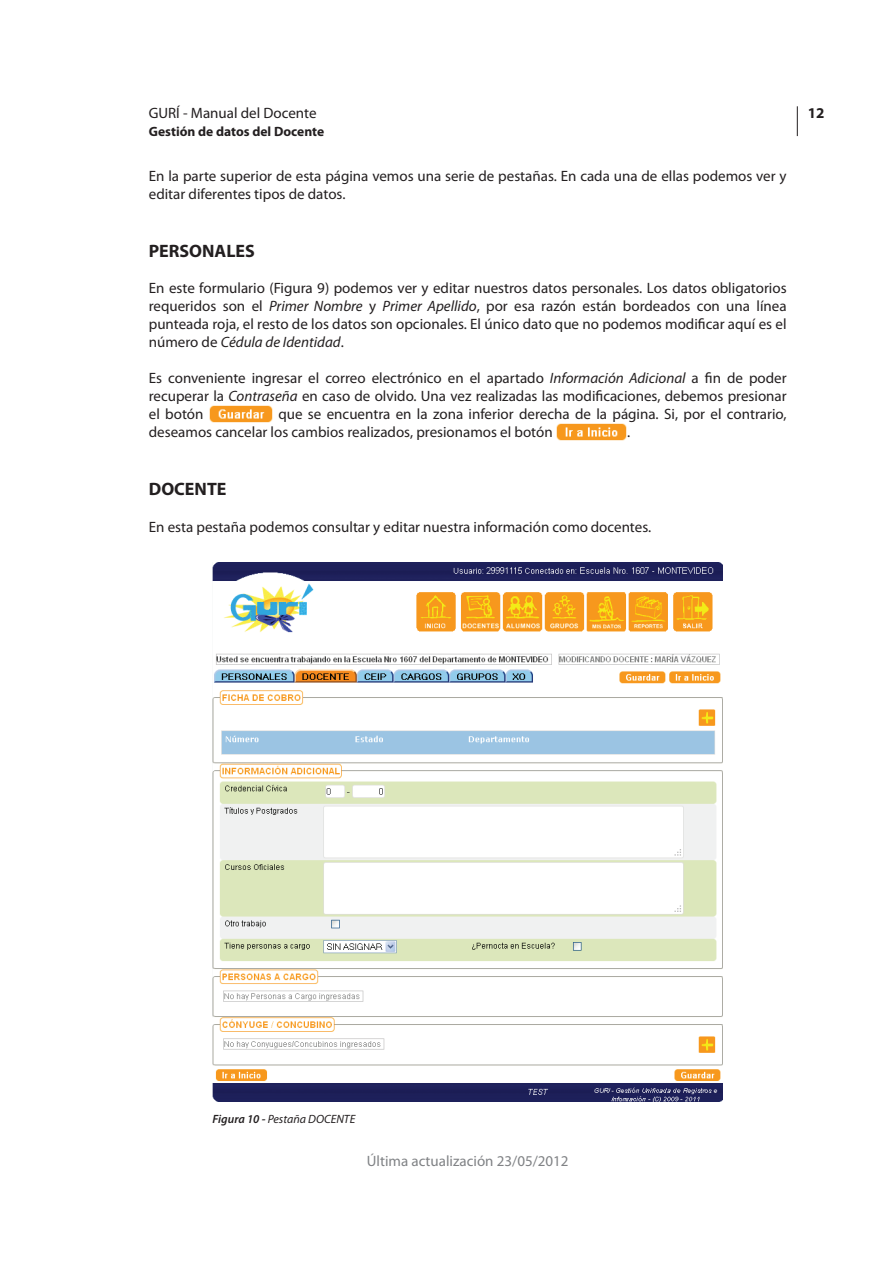
<style>
.page{position:relative;width:893px;height:1263px;background:#fff}
.page>*{position:absolute;margin:0;border:0;box-sizing:border-box;transform-origin:0 0}
.t1{font:700 18px "Myriad Pro";color:#231f20}
.t2{font:15px/18px "Myriad Pro";color:#231f20}
.t3{font:15px "Myriad Pro";color:#808285}
.t4{font:700 15px "Myriad Pro";color:#231f20}
.t5{font:700 13.5px "Myriad Pro";color:#231f20}
.t6{font:italic 12px "Myriad Pro";color:#231f20}
.s1{font-style:italic}
.s2{font-weight:600}
</style>
<div class="page">
<hr style="left:797px;top:106px;width:1px;height:30px;background:#231f20">
<img style="left:209px;top:405px;width:64px;height:18px">
<img style="left:556px;top:423px;width:71px;height:18px">
<img style="left:213px;top:562px;width:510px;height:539px">
<p class="t2" style="left:149px;top:103px;width:169px">GURÍ - Manual del Docente</p>
<p class="t5" style="left:149px;top:122px;width:177px">Gestión de datos del Docente</p>
<p class="t2" style="left:149px;top:167px;width:639px">En la parte superior de esta página vemos una serie de pestañas. En cada una de ellas podemos ver y editar diferentes tipos de datos.</p>
<p class="t1" style="left:149px;top:239px;width:108px">PERSONALES</p>
<p class="t2" style="left:149px;top:279px;width:639px;text-align:justify">En este formulario (Figura 9) podemos ver y editar nuestros datos personales. Los datos obligatorios requeridos son el <span class="s1">Primer Nombre</span> y <span class="s1">Primer Apellido</span>, por esa razón están bordeados con una línea punteada roja, el resto de los datos son opcionales. El único dato que no podemos modificar aquí es el número de <span class="s1">Cédula de Identidad</span>.</p>
<p class="t2" style="left:149px;top:369px;width:639px;text-align:justify">Es conveniente ingresar el correo electrónico en el apartado <span class="s1">Información Adicional</span> a fin de poder recuperar la <span class="s1">Contraseña</span> en caso de olvido. Una vez realizadas las modificaciones, debemos presionar el botón</p>
<p class="t2" style="left:149px;top:405px;width:639px;text-indent:129px">que se encuentra en la zona inferior derecha de la página. Si, por el contrario, deseamos cancelar los cambios realizados, presionamos el botón</p>
<p class="t2" style="left:627px;top:423px;width:5px">.</p>
<p class="t1" style="left:149px;top:477px;width:79px">DOCENTE</p>
<p class="t2" style="left:149px;top:518px;width:504px">En esta pestaña podemos consultar y editar nuestra información como docentes.</p>
<p class="t4" style="left:808px;top:103px;width:18px">12</p>
<p class="t6" style="left:213px;top:1112px;width:144px"><span class="s2">Figura 10 -</span> Pestaña DOCENTE</p>
<p class="t3" style="left:367px;top:1151px;width:203px">Última actualización 23/05/2012</p>
</div>
